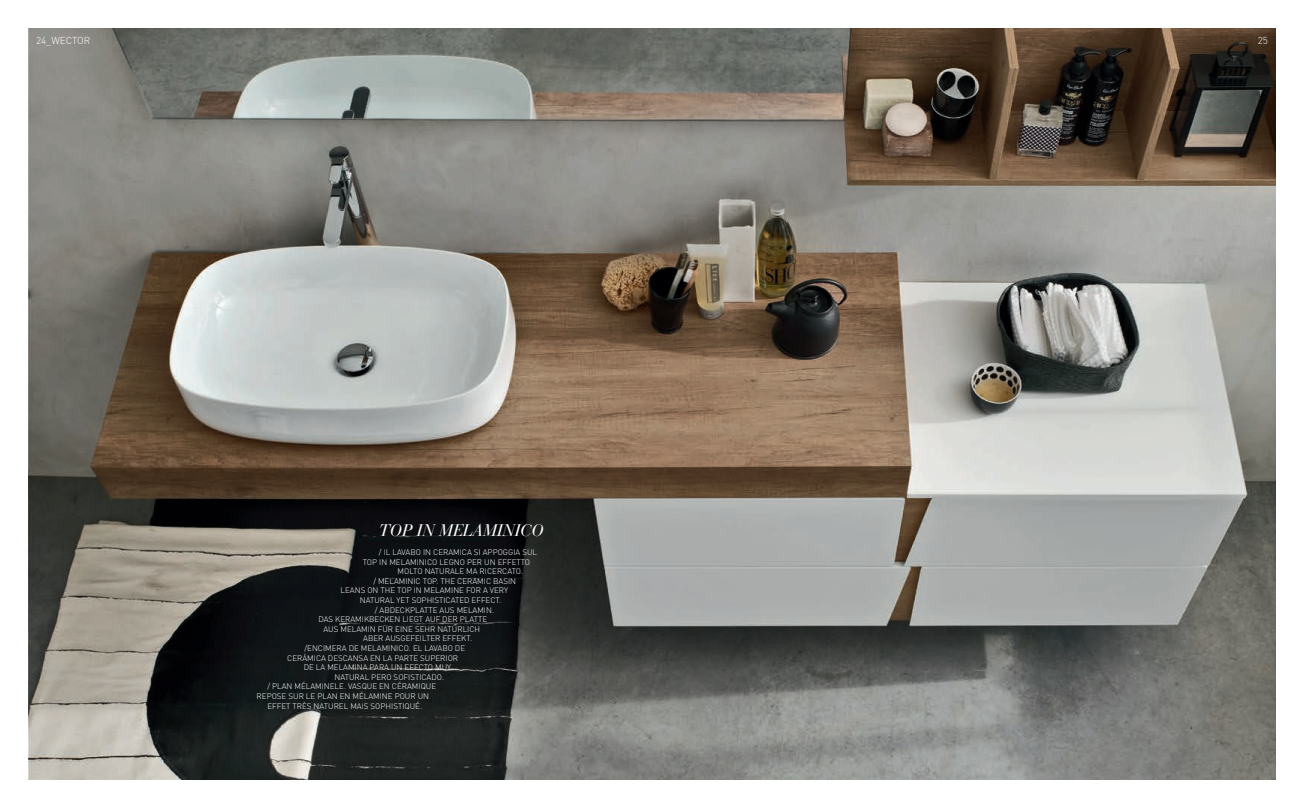
<style>
.page{position:relative;width:1304px;height:808px;background:#fff}
.page>*{position:absolute;margin:0;border:0;box-sizing:border-box;transform-origin:0 0}
.t1{font:italic 16.7px "Bauer Bodoni";color:#fff}
.t2{font:300 10px "DIN";color:#fff}
.t3{font:300 8px "DIN";color:#fff}
</style>
<div class="page">
<img style="left:28px;top:28px;width:1248px;height:752px">
<p class="t2" style="left:36px;top:34px;width:56px">24_WECTOR</p>
<p class="t2" style="left:1258px;top:34px;width:12px">25</p>
<h1 class="t1" style="left:379px;top:520px;width:166px">TOP IN MELAMINICO</h1>
<p class="t3" style="left:379px;top:547px;width:160px">/ IL LAVABO IN CERAMICA SI APPOGGIA SUL</p>
<p class="t3" style="left:363px;top:557px;width:169px">TOP IN MELAMINICO LEGNO PER UN EFFETTO</p>
<p class="t3" style="left:398px;top:566px;width:127px">MOLTO NATURALE MA RICERCATO.</p>
<p class="t3" style="left:373px;top:576px;width:144px">/ MELAMINIC TOP. THE CERAMIC BASIN</p>
<p class="t3" style="left:341px;top:586px;width:169px">LEANS ON THE TOP IN MELAMINE FOR A VERY</p>
<p class="t3" style="left:360px;top:595px;width:143px">NATURAL YET SOPHISTICATED EFFECT.</p>
<p class="t3" style="left:375px;top:605px;width:121px">/ ABDECKPLATTE AUS MELAMIN.</p>
<p class="t3" style="left:318px;top:614px;width:170px">DAS KERAMIKBECKEN LIEGT AUF DER PLATTE</p>
<p class="t3" style="left:323px;top:624px;width:158px">AUS MELAMIN FÜR EINE SEHR NATÜRLICH</p>
<p class="t3" style="left:363px;top:634px;width:110px">ABER AUSGEFEILTER EFFEKT.</p>
<p class="t3" style="left:305px;top:643px;width:162px">/ENCIMERA DE MELAMINICO. EL LAVABO DE</p>
<p class="t3" style="left:287px;top:653px;width:172px">CERÁMICA DESCANSA EN LA PARTE SUPERIOR</p>
<p class="t3" style="left:304px;top:662px;width:149px">DE LA MELAMINA PARA UN EFECTO MUY</p>
<p class="t3" style="left:335px;top:672px;width:111px">NATURAL PERO SOFISTICADO.</p>
<p class="t3" style="left:267px;top:682px;width:170px">/ PLAN MÉLAMINELE. VASQUE EN CÉRAMIQUE</p>
<p class="t3" style="left:257px;top:691px;width:174px">REPOSE SUR LE PLAN EN MÉLAMINE POUR UN</p>
<p class="t3" style="left:267px;top:701px;width:156px">EFFET TRÈS NATUREL MAIS SOPHISTIQUÉ.</p>
</div>
